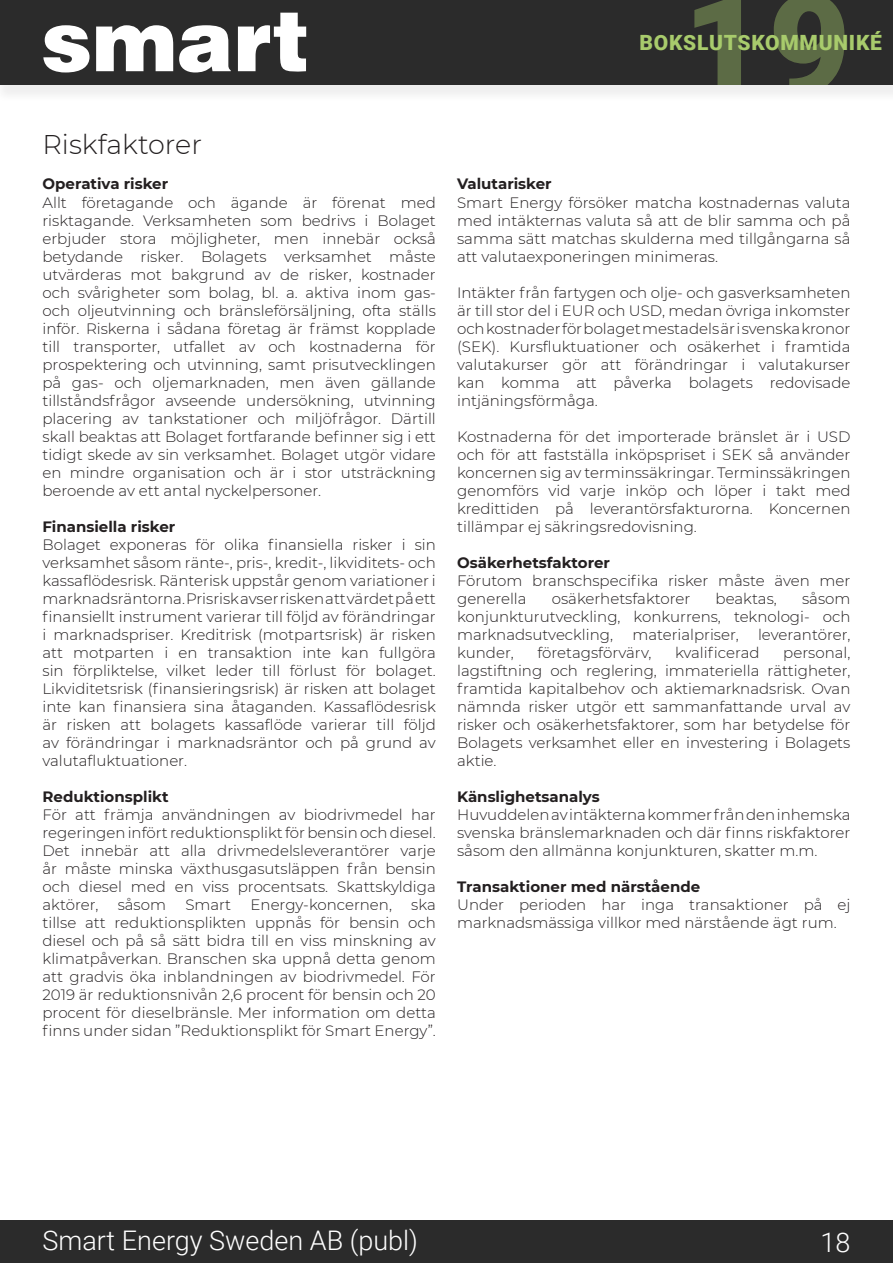
<style>
.page{position:relative;width:893px;height:1263px;background:#fff}
.page>*{position:absolute;margin:0;border:0;box-sizing:border-box;transform-origin:0 0}
.t1{font:300 27px "Roboto";color:#fff}
.t2{font:300 27px "Montserrat";color:#231f20}
.t3{font:900 21px "Roboto";letter-spacing:.035em;color:#a8cb6c}
.t4{font:300 15px/18px "Montserrat";color:#231f20;text-align:justify}
.t5{font:700 15px "Montserrat";color:#231f20}
</style>
<div class="page">
<div style="left:0;top:1220px;width:893px;height:43px;background:#2b2b2b"></div>
<div style="left:0;top:0;width:893px;height:104px;background:#f5f5f5"></div>
<div style="left:0;top:0;width:893px;height:85px;background:#2b2b2b"></div>
<svg style="left:43px;top:25px;width:47px;height:47px"></svg>
<svg style="left:96px;top:25px;width:77px;height:46px"></svg>
<svg style="left:179px;top:25px;width:52px;height:47px"></svg>
<svg style="left:238px;top:13px;width:68px;height:59px"></svg>
<h2 class="t3" style="left:640px;top:28px;width:244px">BOKSLUTSKOMMUNIKÉ</h2>
<p class="t2" style="left:43px;top:126px;width:161px">Riskfaktorer</p>
<p class="t5" style="left:43px;top:173px;width:127px">Operativa risker</p>
<p class="t4" style="left:43px;top:193px;width:395px">Allt företagande och ägande är förenat med risktagande. Verksamheten som bedrivs i Bolaget erbjuder stora möjligheter, men innebär också betydande risker. Bolagets verksamhet måste utvärderas mot bakgrund av de risker, kostnader och svårigheter som bolag, bl. a. aktiva inom gas&shy;och oljeutvinning och bränsleförsäljning, ofta ställs inför. Riskerna i sådana företag är främst kopplade till transporter, utfallet av och kostnaderna för prospektering och utvinning, samt prisutvecklingen på gas- och oljemarknaden, men även gällande tillståndsfrågor avseende undersökning, utvinning placering av tankstationer och miljöfrågor. Därtill skall beaktas att Bolaget fortfarande befinner sig i ett tidigt skede av sin verksamhet. Bolaget utgör vidare en mindre organisation och är i stor utsträckning beroende av ett antal nyckelpersoner.</p>
<p class="t5" style="left:43px;top:515px;width:134px">Finansiella risker</p>
<p class="t4" style="left:43px;top:535px;width:395px">Bolaget exponeras för olika finansiella risker i sin verksamhet såsom ränte-, pris-, kredit-, likviditets- och kassaflödesrisk. Ränterisk uppstår genom variationer i marknadsräntorna. Prisrisk avser risken att värdet på ett finansiellt instrument varierar till följd av förändringar i marknadspriser. Kreditrisk (motpartsrisk) är risken att motparten i en transaktion inte kan fullgöra sin förpliktelse, vilket leder till förlust för bolaget.<br>Likviditetsrisk (finansieringsrisk) är risken att bolaget inte kan finansiera sina åtaganden. Kassaflödesrisk är risken att bolagets kassaflöde varierar till följd av förändringar i marknadsräntor och på grund av valutafluktuationer.</p>
<p class="t5" style="left:43px;top:785px;width:128px">Reduktionsplikt</p>
<p class="t4" style="left:43px;top:805px;width:395px">För att främja användningen av biodrivmedel har regeringen infört reduktionsplikt för bensin och diesel.<br>Det innebär att alla drivmedelsleverantörer varje år måste minska växthusgasutsläppen från bensin och diesel med en viss procentsats. Skattskyldiga aktörer,</p>
<p class="t4" style="left:118px;top:895px;width:50px">såsom</p>
<p class="t4" style="left:185px;top:895px;width:47px">Smart</p>
<p class="t4" style="left:251px;top:895px;width:143px">Energy-koncernen,</p>
<p class="t4" style="left:43px;top:895px;width:395px;text-indent:369px">ska tillse att reduktionsplikten uppnås för bensin och diesel och på så sätt bidra till en viss minskning av klimatpåverkan. Branschen ska uppnå detta genom att gradvis öka inblandningen av biodrivmedel. För 2019 är reduktionsnivån 2,6 procent för bensin och 20 procent för dieselbränsle. Mer information om detta finns under sidan ”Reduktionsplikt för Smart Energy”.</p>
<p class="t5" style="left:457px;top:173px;width:96px">Valutarisker</p>
<p class="t4" style="left:457px;top:193px;width:395px">Smart Energy försöker matcha kostnadernas valuta med intäkternas valuta så att de blir samma och på samma sätt matchas skulderna med tillgångarna så att valutaexponeringen minimeras.</p>
<p class="t4" style="left:457px;top:283px;width:395px">Intäkter från fartygen och olje- och gasverksamheten är till stor del i EUR och USD, medan övriga inkomster och kostnader för bolaget mestadels är i svenska kronor (SEK). Kursfluktuationer och osäkerhet i framtida valutakurser gör att förändringar i valutakurser kan komma att påverka bolagets redovisade intjäningsförmåga.</p>
<p class="t4" style="left:457px;top:427px;width:395px">Kostnaderna för det importerade bränslet är i USD och för att fastställa inköpspriset i SEK så använder koncernen sig av terminssäkringar. Terminssäkringen genomförs vid varje inköp och löper i takt med kredittiden på leverantörsfakturorna. Koncernen tillämpar ej säkringsredovisning.</p>
<p class="t5" style="left:457px;top:551px;width:154px">Osäkerhetsfaktorer</p>
<p class="t4" style="left:457px;top:571px;width:395px">Förutom branschspecifika risker måste även mer generella</p>
<p class="t4" style="left:457px;top:589px;width:395px;text-indent:345px">såsom konjunkturutveckling, konkurrens, teknologi- och marknadsutveckling,</p>
<p class="t4" style="left:552px;top:589px;width:140px">osäkerhetsfaktorer</p>
<p class="t4" style="left:716px;top:589px;width:63px">beaktas,</p>
<p class="t4" style="left:632px;top:625px;width:108px">materialpriser,</p>
<p class="t4" style="left:758px;top:625px;width:94px">leverantörer,</p>
<p class="t4" style="left:457px;top:643px;width:58px">kunder,</p>
<p class="t4" style="left:537px;top:643px;width:116px">företagsförvärv,</p>
<p class="t4" style="left:675px;top:643px;width:86px">kvalificerad</p>
<p class="t4" style="left:457px;top:643px;width:395px;text-indent:326px">personal, lagstiftning och reglering, immateriella rättigheter, framtida kapitalbehov och aktiemarknadsrisk. Ovan nämnda risker utgör ett sammanfattande urval av risker och osäkerhetsfaktorer, som har betydelse för Bolagets verksamhet eller en investering i Bolagets aktie.</p>
<p class="t5" style="left:457px;top:785px;width:144px">Känslighetsanalys</p>
<p class="t4" style="left:457px;top:805px;width:395px">Huvuddelen av intäkterna kommer från den inhemska svenska bränslemarknaden och där finns riskfaktorer såsom den allmänna konjunkturen, skatter m.m.</p>
<p class="t5" style="left:457px;top:875px;width:245px">Transaktioner med närstående</p>
<p class="t4" style="left:457px;top:895px;width:395px">Under perioden har inga transaktioner på ej marknadsmässiga villkor med närstående ägt rum.</p>
<h1 class="t1" style="left:43px;top:1221px;width:377px">Smart Energy Sweden AB (publ)</h1>
<h1 class="t1" style="left:820px;top:1223px;width:31px">18</h1>
</div>
